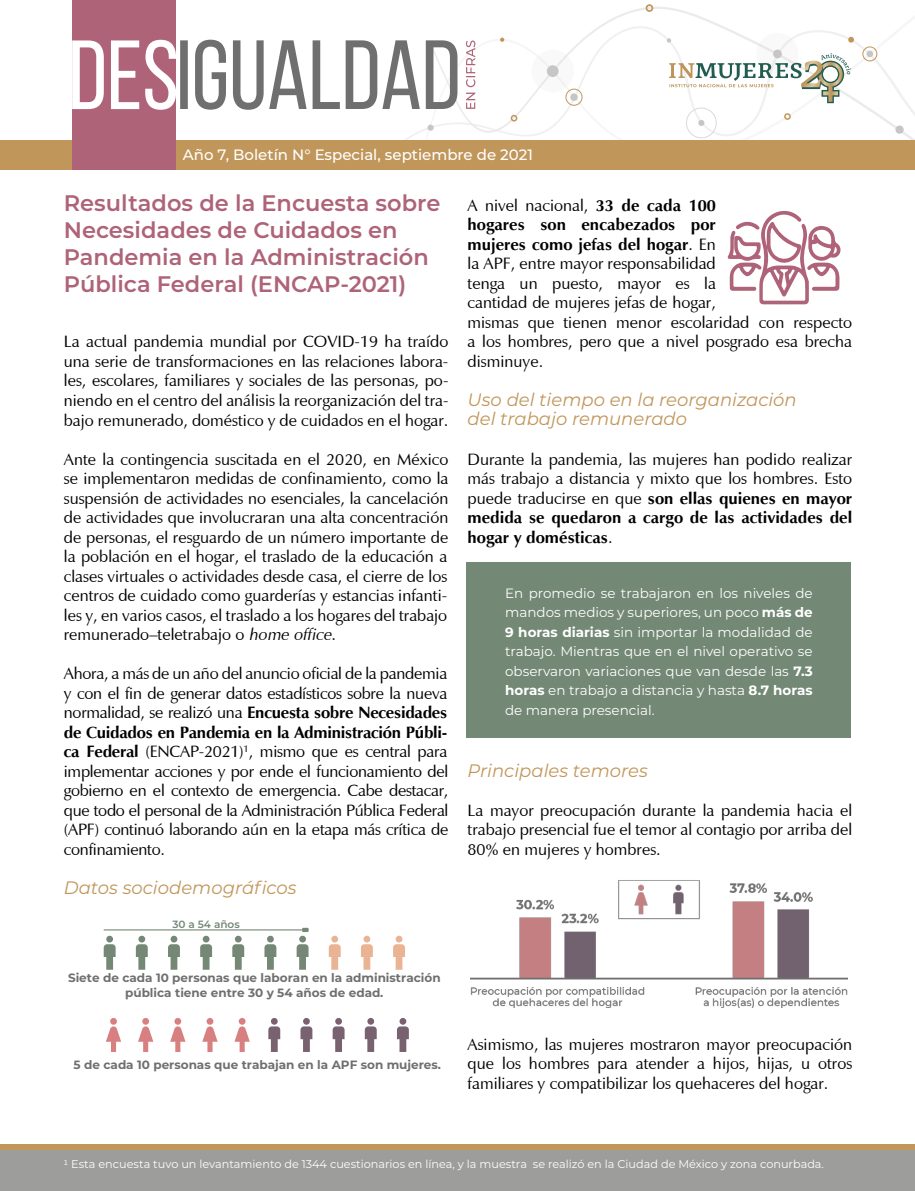
<style>
.page{position:relative;width:915px;height:1191px;background:#fff}
.page>*{position:absolute;margin:0;border:0;box-sizing:border-box;transform-origin:0 0}
.t1{font:600 22.5px/27px "Montserrat";color:#ae6378}
.t2{font:italic 18px/19.5px "Montserrat";color:#c1965a}
.t3{font:16.5px/19.5px "Eterna Regular SWFTE";color:#000;text-align:justify}
.t4{font:16.5px/19.5px "Eterna Bold SWFTE";color:#000}
.t5{font:500 15px "Montserrat";color:#fff}
.t6{font:13.5px/19.5px "Montserrat";color:#fff;text-align:justify}
.t7{font:700 12px/14.4px "Montserrat";color:#706f6f;text-align:center}
.t8{font:11.25px "Montserrat";color:#fff}
.t9{font:600 10.5px "Montserrat";color:#748875}
.s1{font-family:"Eterna Italic SWFTE"}
.s2{font-family:"Eterna Regular SWFTE"}
.s3{font-family:"Eterna Bold SWFTE"}
.s4{font-weight:700}
</style>
<div class="page">
<svg style="left:430px;top:7px;width:484px;height:133px"></svg>
<div style="left:531px;top:50px;width:42px;height:42px;background:#f9f9f9;border-radius:50%"></div>
<svg style="left:698px;top:120px;width:6px;height:6px"></svg>
<div style="left:685px;top:108px;width:31px;height:30px;border:1px solid #dadada;border-radius:50%"></div>
<svg style="left:427px;top:125px;width:6px;height:6px"></svg>
<div style="left:546px;top:65px;width:12px;height:12px;background:#c6c6c6;border-radius:50%"></div>
<div style="left:565px;top:89px;width:17px;height:17px;border:1px solid #c1965a;border-radius:50%"></div>
<div style="left:862px;top:46px;width:15px;height:15px;border:1px solid #c1965a;border-radius:50%"></div>
<div style="left:570px;top:93px;width:7px;height:8px;background:#c6c6c6;border-radius:50%"></div>
<svg style="left:866px;top:51px;width:6px;height:6px"></svg>
<svg style="left:666px;top:38px;width:5px;height:5px"></svg>
<div style="left:756px;top:33px;width:42px;height:42px;background:linear-gradient(to right,#f6f6f6,#f8f8f8);border-radius:50%"></div>
<svg style="left:847px;top:37px;width:6px;height:6px"></svg>
<div style="left:895px;top:125px;width:8px;height:9px;background:#c6c6c6;border-radius:50%"></div>
<div style="left:772px;top:50px;width:9px;height:8px;background:#c6c6c6;border-radius:50%"></div>
<svg style="left:510px;top:115px;width:7px;height:7px"></svg>
<svg style="left:783px;top:113px;width:7px;height:7px"></svg>
<svg style="left:645px;top:4px;width:8px;height:8px"></svg>
<div style="left:0;top:1149px;width:914px;height:42px;background:#9d9d9c"></div>
<div style="left:0;top:1143px;width:914px;height:6px;background:#c1965a"></div>
<div style="left:0;top:140px;width:914px;height:30px;background:#c1965a"></div>
<div style="left:72px;top:0;width:104px;height:170px;background:#ae6378"></div>
<svg style="left:466px;top:41px;width:9px;height:68px"></svg>
<svg style="left:72px;top:40px;width:385px;height:70px"></svg>
<svg style="left:500px;top:38px;width:4px;height:4px"></svg>
<svg style="left:668px;top:53px;width:182px;height:50px"></svg>
<div style="left:466px;top:562px;width:384px;height:175px;background:#738875"></div>
<img style="left:471px;top:880px;width:376px;height:128px">
<svg style="left:727px;top:210px;width:114px;height:94px"></svg>
<svg style="left:138px;top:1018px;width:15px;height:34px"></svg>
<svg style="left:170px;top:1018px;width:15px;height:34px"></svg>
<svg style="left:202px;top:1018px;width:15px;height:34px"></svg>
<svg style="left:106px;top:1018px;width:15px;height:34px"></svg>
<svg style="left:397px;top:1018px;width:12px;height:34px"></svg>
<svg style="left:268px;top:1018px;width:12px;height:34px"></svg>
<svg style="left:300px;top:1018px;width:12px;height:34px"></svg>
<svg style="left:332px;top:1018px;width:12px;height:34px"></svg>
<svg style="left:364px;top:1018px;width:12px;height:34px"></svg>
<svg style="left:234px;top:1018px;width:16px;height:34px"></svg>
<svg style="left:104px;top:935px;width:12px;height:34px"></svg>
<svg style="left:393px;top:935px;width:12px;height:34px"></svg>
<svg style="left:200px;top:935px;width:12px;height:34px"></svg>
<svg style="left:168px;top:935px;width:12px;height:34px"></svg>
<svg style="left:136px;top:935px;width:12px;height:34px"></svg>
<svg style="left:232px;top:935px;width:12px;height:34px"></svg>
<svg style="left:264px;top:935px;width:12px;height:34px"></svg>
<svg style="left:328px;top:935px;width:12px;height:34px"></svg>
<svg style="left:361px;top:935px;width:12px;height:34px"></svg>
<hr style="left:104px;top:929px;width:204px;height:1px;background:#748875">
<svg style="left:296px;top:927px;width:12px;height:42px"></svg>
<p class="t5" style="left:183px;top:144px;width:351px">Año 7, Boletín N° Especial, septiembre de 2021</p>
<h1 class="t1" style="left:64px;top:188px;width:378px">Resultados de la Encuesta sobre<br>Necesidades de Cuidados en<br>Pandemia en la Administración<br>Pública Federal (ENCAP-2021)</h1>
<p class="t3" style="left:64px;top:332px;width:386px">La actual pandemia mundial por COVID-19 ha traído una serie de transformaciones en las relaciones labora&shy;les, escolares, familiares y sociales de las personas, po&shy;niendo en el centro del análisis la reorganización del tra&shy;bajo remunerado, doméstico y de cuidados en el hogar.</p>
<p class="t3" style="left:64px;top:449px;width:386px">Ante la contingencia suscitada en el 2020, en México se implementaron medidas de confinamiento, como la suspensión de actividades no esenciales, la cancelación de actividades que involucraran una alta concentración de personas, el resguardo de un número importante de la población en el hogar, el traslado de la educación a clases virtuales o actividades desde casa, el cierre de los centros de cuidado como guarderías y estancias infanti&shy;les y, en varios casos, el traslado a los hogares del trabajo remunerado–teletrabajo o <span class="s1">home office</span>.</p>
<p class="t3" style="left:64px;top:663px;width:385px">Ahora, a más de un año del anuncio oficial de la pandemia y con el fin de generar datos estadísticos sobre la nueva</p>
<p class="t4" style="left:64px;top:702px;width:385px"><span class="s2">normalidad, se realizó una</span> Encuesta sobre Necesidades de Cuidados en Pandemia en la Administración Públi-</p>
<p class="t3" style="left:64px;top:741px;width:386px"><span class="s3">ca Federal</span> (ENCAP-2021)<sup>1</sup>, mismo que es central para implementar acciones y por ende el funcionamiento del gobierno en el contexto de emergencia. Cabe destacar, que todo el personal de la Administración Pública Federal (APF) continuó laborando aún en la etapa más crítica de confinamiento.</p>
<p class="t2" style="left:64px;top:877px;width:234px">Datos sociodemográficos</p>
<p class="t3" style="left:467px;top:195px;width:250px">A nivel nacional, <span class="s3">33 de cada 100</span></p>
<p class="t4" style="left:467px;top:215px;width:250px">hogares son encabezados por mujeres como jefas del hogar<span class="s2">. En</span></p>
<p class="t3" style="left:467px;top:254px;width:386px;text-align:left">la APF, entre mayor responsabilidad<br>tenga un puesto, mayor es la<br>cantidad de mujeres jefas de hogar,<br>mismas que tienen menor escolaridad con respecto a los hombres, pero que a nivel posgrado esa brecha disminuye.</p>
<p class="t2" style="left:467px;top:389px;width:330px">Uso del tiempo en la reorganización del trabajo remunerado</p>
<p class="t3" style="left:467px;top:449px;width:386px">Durante la pandemia, las mujeres han podido realizar más trabajo a distancia y mixto que los hombres. Esto</p>
<p class="t4" style="left:467px;top:488px;width:386px;text-align:justify"><span class="s2">puede traducirse en que</span> son ellas quienes en mayor medida se quedaron a cargo de las actividades del hogar y domésticas<span class="s2">.</span></p>
<p class="t6" style="left:505px;top:583px;width:309px">En promedio se trabajaron en los niveles de mandos medios y superiores, un poco <span class="s4">más de 9 horas diarias</span> sin importar la modalidad de trabajo. Mientras que en el nivel operativo se observaron variaciones que van desde las <span class="s4">7.3 horas</span> en trabajo a distancia y hasta <span class="s4">8.7 horas </span>de manera presencial.</p>
<p class="t2" style="left:467px;top:760px;width:182px">Principales temores</p>
<p class="t3" style="left:467px;top:800px;width:386px">La mayor preocupación durante la pandemia hacia el trabajo presencial fue el temor al contagio por arriba del 80% en mujeres y hombres.</p>
<p class="t9" style="left:172px;top:917px;width:69px">30 a 54 años</p>
<p class="t7" style="left:68px;top:970px;width:374px">Siete de cada 10 personas que laboran en la administración pública tiene entre 30 y 54 años de edad.</p>
<p class="t7" style="left:74px;top:1056px;width:369px">5 de cada 10 personas que trabajan en la APF son mujeres.</p>
<p class="t3" style="left:467px;top:1034px;width:386px">Asimismo, las mujeres mostraron mayor preocupación que los hombres para atender a hijos, hijas, u otros familiares y compatibilizar los quehaceres del hogar.</p>
<p class="t8" style="left:63px;top:1156px;width:761px">1 Esta encuesta tuvo un levantamiento de 1344 cuestionarios en línea, y la muestra se realizó en la Ciudad de México y zona conurbada.</p>
</div>
